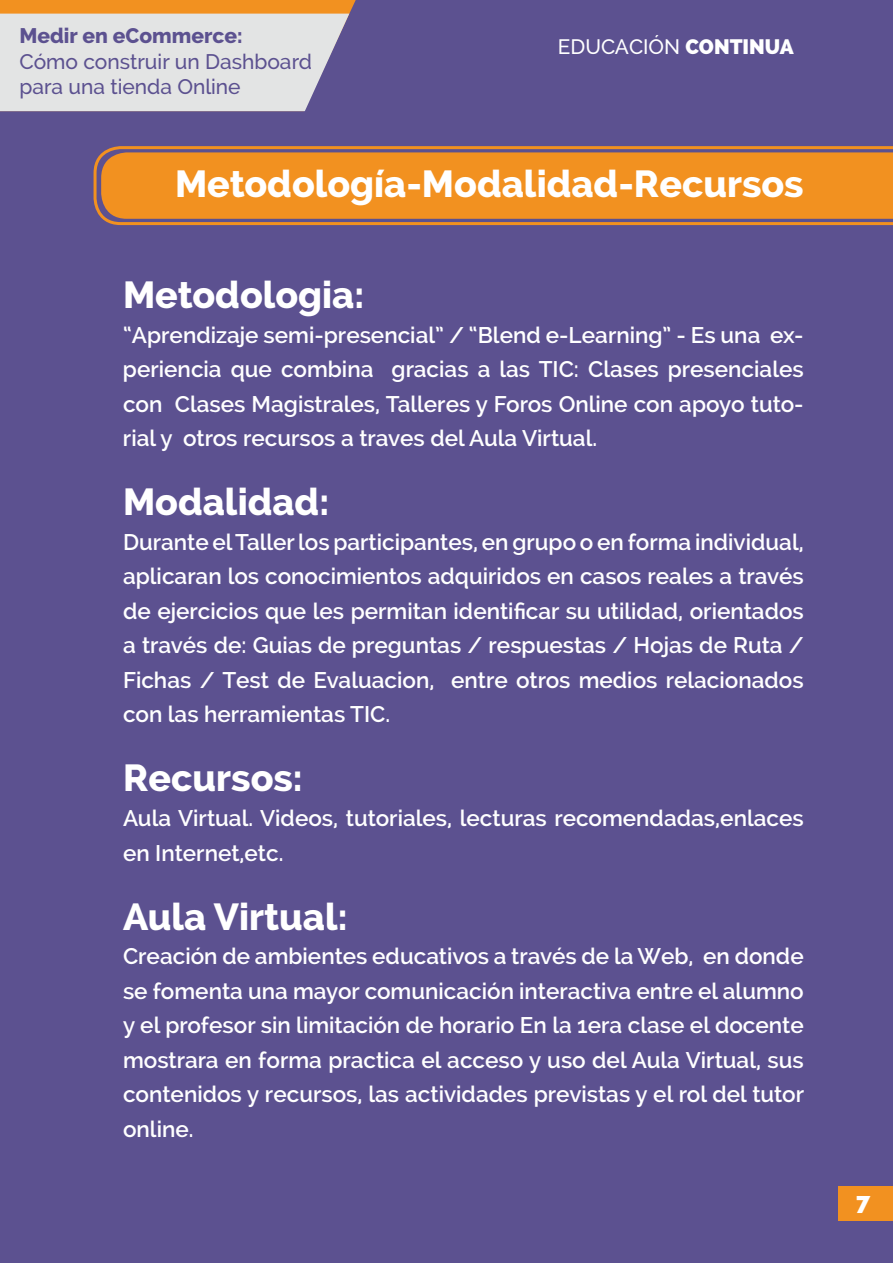
<style>
.page{position:relative;width:893px;height:1263px;background:#5c5190}
.page>*{position:absolute;margin:0;border:0;box-sizing:border-box;transform-origin:0 0}
.t1{font:800 37.5px "Raleway";color:#fff}
.t2{font:800 24px "Raleway";color:#fff}
.t3{font:600 22.5px/34.5px "Raleway";color:#fff;text-align:justify}
.t4{font:500 21px/25.5px "Raleway";color:#5c5190}
.t5{font:800 21px "Raleway";color:#5c5190}
.t6{font:500 20.85px "Raleway";color:#fff}
.s1{font-weight:800}
</style>
<div class="page">
<div style="left:839px;top:1187px;width:54px;height:34px;background:#f29120"></div>
<svg style="left:94px;top:146px;width:799px;height:79px;background:#e38a2a"></svg>
<svg style="left:0;top:0;width:356px;height:111px;background:#dbcfc6"></svg>
<p class="t5" style="left:19px;top:24px;width:225px">Medir en eCommerce:</p>
<p class="t4" style="left:19px;top:48px;width:294px">Cómo construir un Dashboard para una tienda Online</p>
<p class="t6" style="left:558px;top:35px;width:237px">EDUCACIÓN <span class="s1">CONTINUA</span></p>
<h1 class="t1" style="left:175px;top:162px;width:630px">Metodología-Modalidad-Recursos</h1>
<h1 class="t1" style="left:123px;top:274px;width:243px">Metodologia:</h1>
<p class="t3" style="left:123px;top:318px;width:682px">“Aprendizaje semi-presencial” / “Blend e-Learning” - Es una ex&shy;periencia que combina gracias a las TIC: Clases presenciales con Clases Magistrales, Talleres y Foros Online con apoyo tuto&shy;rial y otros recursos a traves del Aula Virtual.</p>
<h1 class="t1" style="left:123px;top:481px;width:208px">Modalidad:</h1>
<p class="t3" style="left:123px;top:525px;width:682px">Durante elTallerlos participantes, en grupo o en forma individual, aplicaran los conocimientos adquiridos en casos reales a través de ejercicios que les permitan identificar su utilidad, orientados a través de: Guias de preguntas / respuestas / Hojas de Ruta / Fichas / Test de Evaluacion, entre otros medios relacionados con las herramientas TIC.</p>
<h1 class="t1" style="left:123px;top:757px;width:181px">Recursos:</h1>
<p class="t3" style="left:123px;top:801px;width:682px">Aula Virtual. Videos, tutoriales, lecturas recomendadas,enlaces en Internet,etc.</p>
<h1 class="t1" style="left:123px;top:895px;width:226px">Aula Virtual:</h1>
<p class="t3" style="left:123px;top:939px;width:683px">Creación de ambientes educativos a través de la Web, en donde se fomenta una mayor comunicación interactiva entre el alumno y el profesor sin limitación de horario En la 1era clase el docente mostrara en forma practica el acceso y uso del Aula Virtual, sus contenidos y recursos, las actividades previstas y el rol del tutor online.</p>
<p class="t2" style="left:856px;top:1188px;width:16px">7</p>
</div>
